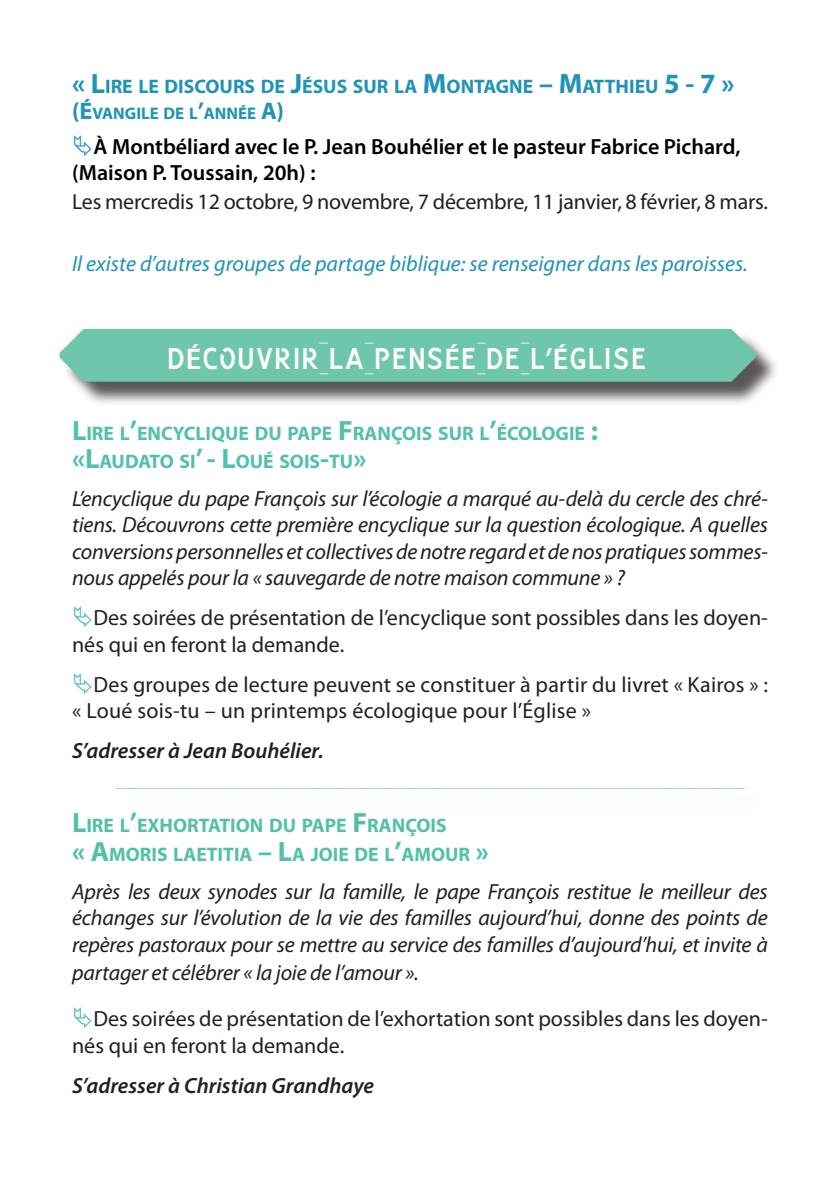
<style>
.page{position:relative;width:840px;height:1191px;background:#fff}
.page>*{position:absolute;margin:0;border:0;box-sizing:border-box;transform-origin:0 0}
.t1{font:24px "Kenteken";color:#fff}
.t2{font:italic 22px/26.4px "Myriad Pro";letter-spacing:-.01em;color:#231f20;text-align:justify}
.t3{font:22px/26.4px "Myriad Pro";color:#231f20}
.t4{font:600 22px/26.4px "Myriad Pro";color:#000001}
.t5{font:italic 22px "Myriad Pro";color:#2093b7}
.t6{font:italic 600 22px "Myriad Pro";color:#231f20}
.t7{font:700 19.6px "Myriad Pro";color:#53c0aa}
.t8{font:700 19.6px "Myriad Pro";color:#2093b7}
.t9{font:700 16.8px "Myriad Pro";color:#2093b7}
.s1{font-size:28px}
.s2{font-size:24px}
.s3{font-family:"Myriad Pro";font-weight:600;font-size:30px}
</style>
<div class="page">
<div style="left:63px;top:332px;width:716px;height:75px;background:#231f20;opacity:.75"></div>
<div style="left:60px;top:329px;width:695px;height:53px;background:#6ec6ab"></div>
<svg style="left:116px;top:788px;width:627px;height:1px"></svg>
<p class="t8" style="left:72px;top:74px;width:663px"><span class="s1">« L</span>IRE LE DISCOURS DE <span class="s1">J</span>ÉSUS SUR LA <span class="s1">M</span>ONTAGNE <span class="s1">– M</span>ATTHIEU <span class="s1">5 - 7 »</span></p>
<p class="t9" style="left:72px;top:102px;width:213px"><span class="s2">(É</span>VANGILE DE L<span class="s2">’</span>ANNÉE <span class="s2">A)</span></p>
<p class="t4" style="left:72px;top:132px;width:669px;text-indent:21px">À Montbéliard avec le P. Jean Bouhélier et le pasteur Fabrice Pichard, (Maison P. Toussain, 20h) :</p>
<p class="t3" style="left:72px;top:188px;width:697px">Les mercredis 12 octobre, 9 novembre, 7 décembre, 11 janvier, 8 février, 8 mars.</p>
<p class="t5" style="left:72px;top:250px;width:676px">Il existe d’autres groupes de partage biblique: se renseigner dans les paroisses.</p>
<p class="t1" style="left:167px;top:342px;width:481px">D<span class="s3">É</span>COUVRIR LA PENS<span class="s3">É</span>E DE L<span class="s3">’É</span>GLISE</p>
<p class="t7" style="left:72px;top:421px;width:527px"><span class="s1">L</span>IRE L<span class="s1">’</span>ENCYCLIQUE DU PAPE <span class="s1">F</span>RANÇOIS SUR L<span class="s1">’</span>ÉCOLOGIE <span class="s1">:</span></p>
<p class="t7" style="left:72px;top:449px;width:295px"><span class="s1">«L</span>AUDATO SI<span class="s1">’ - L</span>OUÉ SOIS<span class="s1">-</span>TU<span class="s1">»</span></p>
<p class="t2" style="left:72px;top:485px;width:697px">L’encyclique du pape François sur l’écologie a marqué au-delà du cercle des chré&shy;tiens. Découvrons cette première encyclique sur la question écologique. A quelles conversions personnelles et collectives de notre regard et de nos pratiques sommes&shy;nous appelés pour la « sauvegarde de notre maison commune » ?</p>
<p class="t3" style="left:72px;top:604px;width:697px;text-indent:21px">Des soirées de présentation de l’encyclique sont possibles dans les doyen&shy;nés qui en feront la demande.</p>
<p class="t3" style="left:72px;top:671px;width:697px;text-indent:21px">Des groupes de lecture peuvent se constituer à partir du livret « Kairos » : « Loué sois-tu – un printemps écologique pour l’Église »</p>
<p class="t6" style="left:72px;top:737px;width:253px">S’adresser à Jean Bouhélier.</p>
<p class="t7" style="left:72px;top:813px;width:376px"><span class="s1">L</span>IRE L<span class="s1">’</span>EXHORTATION DU PAPE <span class="s1">F</span>RANÇOIS</p>
<p class="t7" style="left:72px;top:841px;width:418px"><span class="s1">« A</span>MORIS LAETITIA <span class="s1">– L</span>A JOIE DE L<span class="s1">’</span>AMOUR <span class="s1">»</span></p>
<p class="t2" style="left:72px;top:878px;width:697px">Après les deux synodes sur la famille, le pape François restitue le meilleur des échanges sur l’évolution de la vie des familles aujourd’hui, donne des points de repères pastoraux pour se mettre au service des familles d’aujourd’hui, et invite à</p>
<p class="t2" style="left:72px;top:959px;width:348px">partager et célébrer « la joie de l’amour ».</p>
<p class="t3" style="left:72px;top:1005px;width:697px;text-indent:21px">Des soirées de présentation de l’exhortation sont possibles dans les doyen&shy;nés qui en feront la demande.</p>
<p class="t6" style="left:72px;top:1071px;width:303px">S’adresser à Christian Grandhaye</p>
</div>
